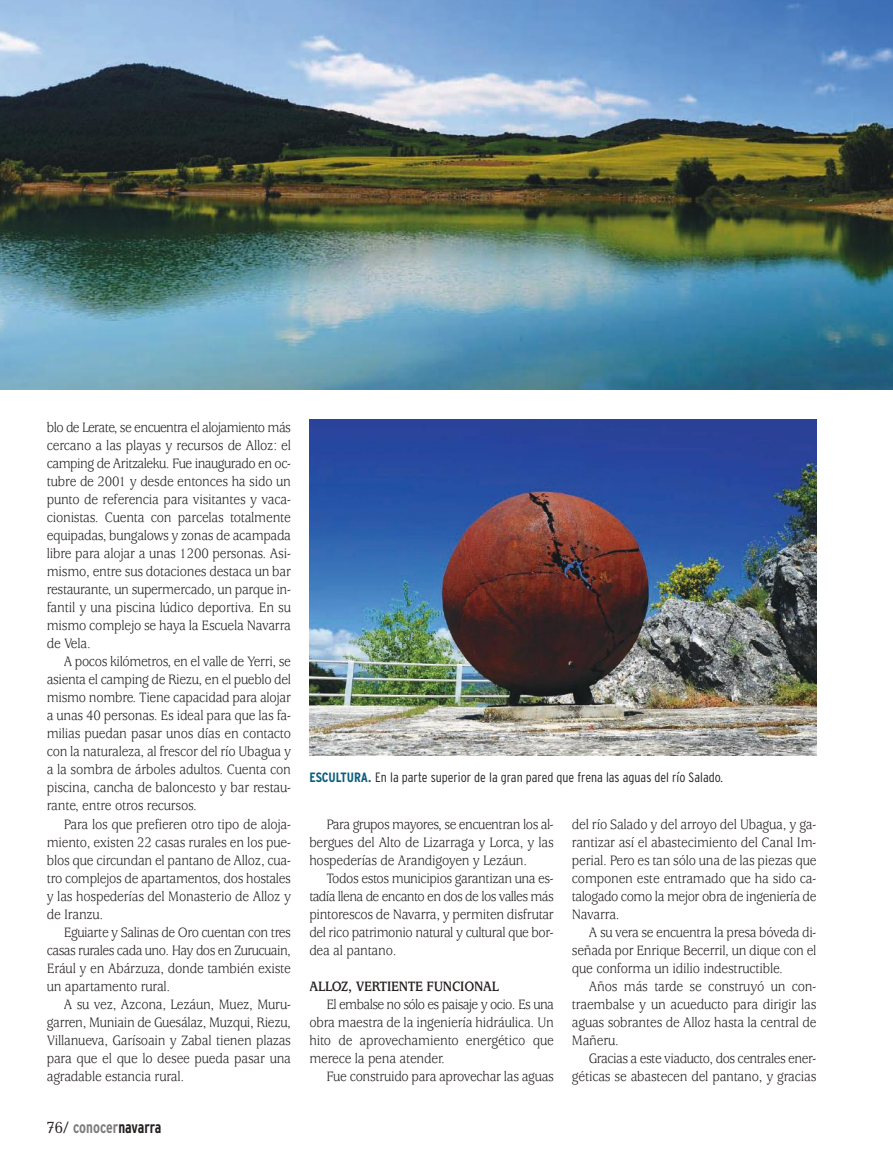
<style>
.page{position:relative;width:893px;height:1170px;background:#fff}
.page>*{position:absolute;margin:0;border:0;box-sizing:border-box;transform-origin:0 0}
.t1{font:700 condensed 16.5px "Interstate";color:#7d7c7e;scale:.9 1}
.t2{font:15px/18px "Usherwood";letter-spacing:-.015em;color:#241f1f;text-align:justify;scale:.9 1}
.t3{font:15px/18px "Usherwood";letter-spacing:-.035em;color:#241f1f;text-align:right;scale:.9 1}
.t4{font:700 15px "Usherwood";letter-spacing:-.015em;color:#241f1f;scale:.9 1}
.t5{font:300 condensed 13.5px "Interstate";color:#241f1f}
.s1{font-family:"Candida";font-weight:400;font-stretch:normal;color:#241f1f}
.s2{color:#241f1f}
.s3{font-weight:700;color:#0b5e7d}
</style>
<div class="page">
<img style="left:309px;top:420px;width:507px;height:335px">
<img style="left:0;top:0;width:893px;height:390px">
<p class="t2" style="left:47px;top:420px;width:273px">blo de Lerate, se encuentra el alojamiento más cercano a las playas y recursos de Alloz: el camping de Aritzaleku. Fue inaugurado en oc&shy;tubre de 2001 y desde entonces ha sido un punto de referencia para visitantes y vaca&shy;cionistas. Cuenta con parcelas totalmente equipadas, bungalows y zonas de acampada libre para alojar a unas 1200 personas. Asi&shy;mismo, entre sus dotaciones destaca un bar restaurante, un supermercado, un parque in&shy;fantil y una piscina lúdico deportiva. En su mismo complejo se haya la Escuela Navarra de Vela.</p>
<p class="t2" style="left:47px;top:654px;width:273px;text-indent:17px">A pocos kilómetros, en el valle de Yerri, se asienta el camping de Riezu, en el pueblo del mismo nombre. Tiene capacidad para alojar a unas 40 personas. Es ideal para que las fa&shy;milias puedan pasar unos días en contacto con la naturaleza, al frescor del río Ubagua y a la sombra de árboles adultos. Cuenta con piscina, cancha de baloncesto y bar restau&shy;rante, entre otros recursos.</p>
<p class="t2" style="left:47px;top:816px;width:273px;text-indent:17px">Para los que prefieren otro tipo de aloja&shy;miento, existen 22 casas rurales en los pue&shy;blos que circundan el pantano de Alloz, cua&shy;tro complejos de apartamentos, dos hostales y las hospederías del Monasterio de Alloz y de Iranzu.</p>
<p class="t2" style="left:47px;top:924px;width:273px;text-indent:17px">Eguiarte y Salinas de Oro cuentan con tres casas rurales cada uno. Hay dos en Zurucuain, Erául y en Abárzuza, donde también existe un apartamento rural.</p>
<p class="t2" style="left:47px;top:996px;width:273px;text-indent:17px">A su vez, Azcona, Lezáun, Muez, Muru&shy;garren, Muniain de Guesálaz, Muzqui, Riezu, Villanueva, Garísoain y Zabal tienen plazas para que el que lo desee pueda pasar una agradable estancia rural.</p>
<p class="t1" style="left:47px;top:1117px;width:129px"><span class="s1">76/</span> conocer<span class="s2">navarra</span></p>
<p class="t5" style="left:309px;top:769px;width:415px"><span class="s3">ESCULTURA.</span> En la parte superior de la gran pared que frena las aguas del río Salado.</p>
<p class="t2" style="left:309px;top:816px;width:273px;text-indent:17px">Para grupos mayores, se encuentran los al&shy;bergues del Alto de Lizarraga y Lorca, y las hospederías de Arandigoyen y Lezáun.</p>
<p class="t2" style="left:309px;top:870px;width:273px;text-indent:17px">Todos estos municipios garantizan una es&shy;tadía llena de encanto en dos de los valles más pintorescos de Navarra, y permiten disfrutar del rico patrimonio natural y cultural que bor&shy;dea al pantano.</p>
<p class="t4" style="left:309px;top:980px;width:212px">ALLOZ, VERTIENTE FUNCIONAL</p>
<p class="t2" style="left:309px;top:996px;width:273px;text-indent:17px">El embalse no sólo es paisaje y ocio. Es una obra maestra de la ingeniería hidráulica. Un hito de aprovechamiento energético que merece la pena atender.</p>
<p class="t2" style="left:326px;top:1068px;width:254px">Fue construido para aprovechar las aguas</p>
<p class="t2" style="left:572px;top:816px;width:273px">del río Salado y del arroyo del Ubagua, y ga&shy;rantizar así el abastecimiento del Canal Im&shy;perial. Pero es tan sólo una de las piezas que componen este entramado que ha sido ca&shy;talogado como la mejor obra de ingeniería de Navarra.</p>
<p class="t2" style="left:572px;top:924px;width:273px;text-indent:17px">A su vera se encuentra la presa bóveda di&shy;señada por Enrique Becerril, un dique con el que conforma un idilio indestructible.</p>
<p class="t2" style="left:572px;top:978px;width:273px;text-indent:17px">Años más tarde se construyó un con&shy;traembalse y un acueducto para dirigir las aguas sobrantes de Alloz hasta la central de Mañeru.</p>
<p class="t3" style="left:572px;top:1050px;width:273px">Gracias a este viaducto, dos centrales ener&shy;géticas se abastecen del pantano, y gracias</p>
</div>
